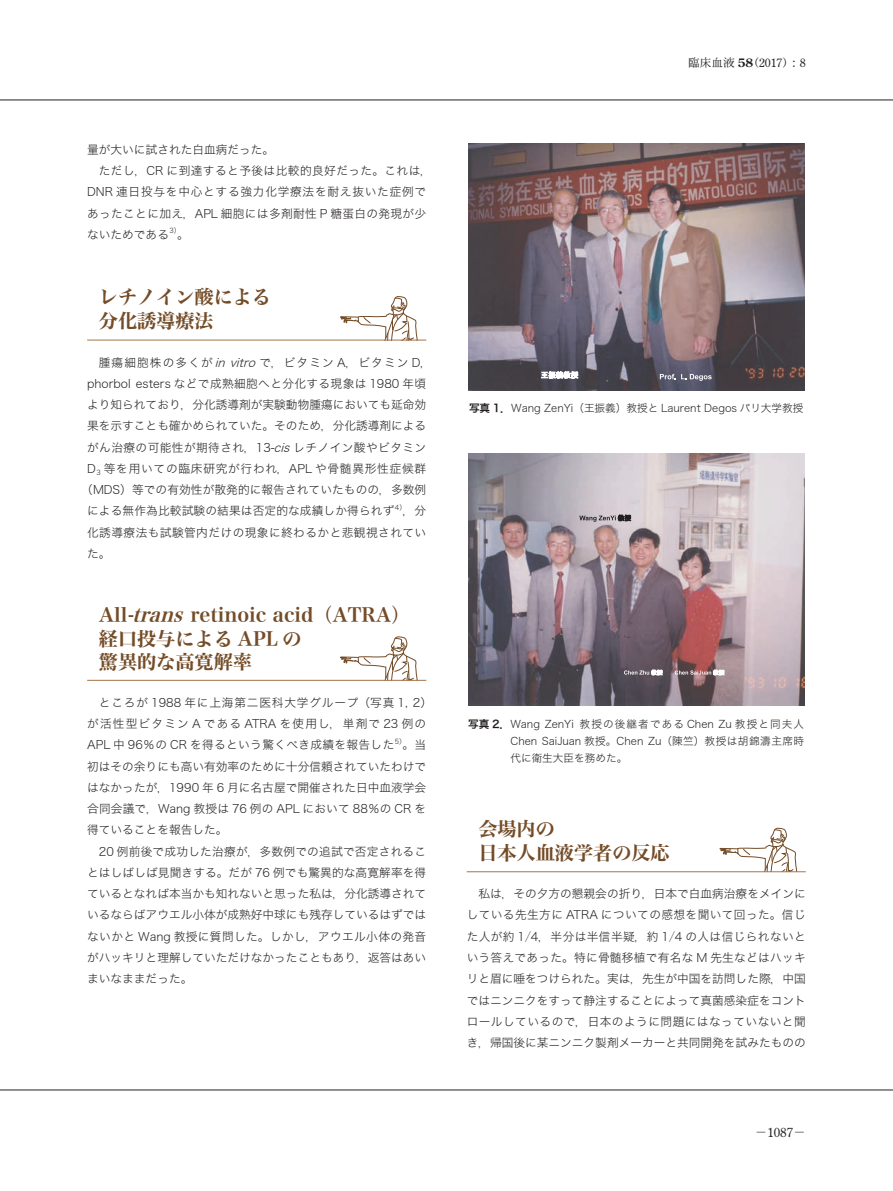
<style>
.page{position:relative;width:893px;height:1191px;background:#fff}
.page>*{position:absolute;margin:0;border:0;box-sizing:border-box;transform-origin:0 0}
.t1{font:19.2px/23.4px "Hira Min Std W7";color:#744c27}
.t2{font:12.75px "Century Old Style Std";color:#231f20}
.t3{font:11.7px/21.3px "Hira Kaku Std W2";letter-spacing:.01em;color:#231f20;text-align:justify}
.t4{font:11.7px/21.3px "Hira Kaku Std W2";letter-spacing:.03em;color:#231f20}
.t5{font:11.7px/21.3px "Hira Kaku Std W2";letter-spacing:.07em;color:#231f20}
.t6{font:11.7px "Hira Kaku Std W2";letter-spacing:.095em;color:#231f20}
.t7{font:11.7px "Hira Kaku Std W2";letter-spacing:.035em;color:#231f20}
.t8{font:11.7px "Hira Kaku Std W2";letter-spacing:.065em;color:#231f20}
.t9{font:11.7px "Heisei Min Std W3";color:#231f20}
.t10{font:10.65px/17px "Hira Kaku Std W2";color:#231f20;text-align:justify}
.t11{font:6.75px "Hira Kaku Std W2";color:#231f20}
.s1{font-style:italic}
.s2{font-family:"Century Old Style Std";font-weight:700}
.s3{font-family:"Century Old Style Std"}
.s4{font-family:"Hira Kaku Std W6"}
.s5{font-family:"Koz Go Pro";font-weight:800}
.s6{font-family:"Heisei Min Std W3"}
</style>
<div class="page">
<hr style="left:0;top:100px;width:893px;height:1px;background:#231f20">
<hr style="left:0;top:1089px;width:893px;height:1px;background:#231f20">
<svg style="left:340px;top:296px;width:77px;height:43px"></svg>
<hr style="left:87px;top:339px;width:339px;height:1px;background:#a97b50">
<svg style="left:340px;top:636px;width:77px;height:44px"></svg>
<hr style="left:87px;top:680px;width:339px;height:1px;background:#a97b50">
<svg style="left:720px;top:827px;width:77px;height:44px"></svg>
<hr style="left:467px;top:871px;width:339px;height:1px;background:#a97b50">
<img style="left:468px;top:144px;width:336px;height:246px">
<svg style="left:660px;top:374px;width:52px;height:7px"></svg>
<svg style="left:541px;top:371px;width:37px;height:8px"></svg>
<img style="left:468px;top:453px;width:336px;height:252px">
<svg style="left:579px;top:515px;width:52px;height:7px"></svg>
<svg style="left:624px;top:670px;width:38px;height:5px"></svg>
<svg style="left:675px;top:670px;width:49px;height:5px"></svg>
<p class="t4" style="left:87px;top:138px;width:346px">量が大いに試された白血病だった。<br>　ただし，CR に到達すると予後は比較的良好だった。これは，<br>DNR 連日投与を中心とする強力化学療法を耐え抜いた症例であったことに加え，APL 細胞には多剤耐性 P 糖蛋白の発現が少ないためである</p>
<p class="t11" style="left:170px;top:225px;width:13px">3）</p>
<p class="t3" style="left:177px;top:224px;width:13px">。</p>
<h1 class="t1" style="left:99px;top:286px;width:174px">レチノイン酸による分化誘導療法</h1>
<p class="t6" style="left:87px;top:353px;width:346px">　腫瘍細胞株の多くが<span class="s1">invitro</span>で，ビタミン A，ビタミン D，</p>
<p class="t4" style="left:87px;top:372px;width:341px">phorbol esters などで成熟細胞へと分化する現象は 1980 年頃</p>
<p class="t3" style="left:87px;top:394px;width:341px">より知られており，分化誘導剤が実験動物腫瘍においても延命効</p>
<p class="t3" style="left:87px;top:415px;width:341px">果を示すことも確かめられていた。そのため，分化誘導剤による</p>
<p class="t7" style="left:87px;top:438px;width:341px">がん治療の可能性が期待され，13-<span class="s1">cis</span>レチノイン酸やビタミン</p>
<p class="t8" style="left:87px;top:460px;width:341px">D <sub>3</sub> 等を用いての臨床研究が行われ，APL や骨髄異形性症候群</p>
<p class="t3" style="left:81px;top:479px;width:346px">（MDS）等での有効性が散発的に報告されていたものの，多数例</p>
<p class="t3" style="left:87px;top:500px;width:309px">による無作為比較試験の結果は否定的な成績しか得られず</p>
<p class="t11" style="left:395px;top:502px;width:13px">4）</p>
<p class="t3" style="left:87px;top:500px;width:341px;text-indent:316px">，分化誘導療法も試験管内だけの現象に終わるかと悲観視されていた。</p>
<h1 class="t1" style="left:99px;top:604px;width:313px">All-<span class="s1">trans</span> retinoic acid（ATRA）経口投与による APL の<br>驚異的な高寛解率</h1>
<p class="t5" style="left:87px;top:691px;width:346px">　ところが 1988 年に上海第二医科大学グループ（写真 1, 2）が活性型ビタミン A である ATRA を使用し，単剤で 23 例の<br>APL 中 96％の CR を得るという驚くべき成績を報告した</p>
<p class="t11" style="left:395px;top:736px;width:13px">5）</p>
<p class="t3" style="left:87px;top:734px;width:341px;text-align:left;text-indent:315px">。当初はその余りにも高い有効率のために十分信頼されていたわけではなかったが，1990 年 6 月に名古屋で開催された日中血液学会合同会議で，Wang 教授は 76 例の APL において 88％の CR を得ていることを報告した。<br>　20 例前後で成功した治療が，多数例での追試で否定されることはしばしば見聞きする。だが 76 例でも驚異的な高寛解率を得ているとなれば本当かも知れないと思った私は，分化誘導されているならばアウエル小体が成熟好中球にも残存しているはずではないかと Wang 教授に質問した。しかし，アウエル小体の発音がハッキリと理解していただけなかったこともあり，返答はあいまいなままだった。</p>
<p class="t9" style="left:688px;top:55px;width:119px">臨床血液 <span class="s2">58</span>（<span class="s3">2017</span>）：<span class="s3">8</span></p>
<p class="t10" style="left:469px;top:400px;width:336px"><span class="s4">写真 1．</span>Wang ZenYi（王振義）教授と Laurent Degos パリ大学教授</p>
<p class="t10" style="left:510px;top:715px;width:295px;text-indent:-42px"><span class="s4">写真 2．</span> Wang ZenYi 教授の後継者である Chen Zu 教授と同夫人Chen SaiJuan 教授。Chen Zu（陳竺）教授は胡錦濤主席時代に衛生大臣を務めた。</p>
<h1 class="t1" style="left:478px;top:817px;width:193px">会場内の<br>日本人血液学者の反応</h1>
<p class="t3" style="left:467px;top:883px;width:341px">　私は，その夕方の懇親会の折り，日本で白血病治療をメインにしている先生方に ATRA についての感想を聞いて回った。信じた人が約 1<span class="s5">／</span>4，半分は半信半疑，約 1<span class="s5">／</span>4 の人は信じられないという答えであった。特に骨髄移植で有名な M 先生などはハッキリと眉に唾をつけられた。実は，先生が中国を訪問した際，中国ではニンニクをすって静注することによって真菌感染症をコントロールしているので，日本のように問題にはなっていないと聞き，帰国後に某ニンニク製剤メーカーと共同開発を試みたものの</p>
<p class="t2" style="left:755px;top:1124px;width:53px"><span class="s6">－</span>1087<span class="s6">－</span></p>
</div>
